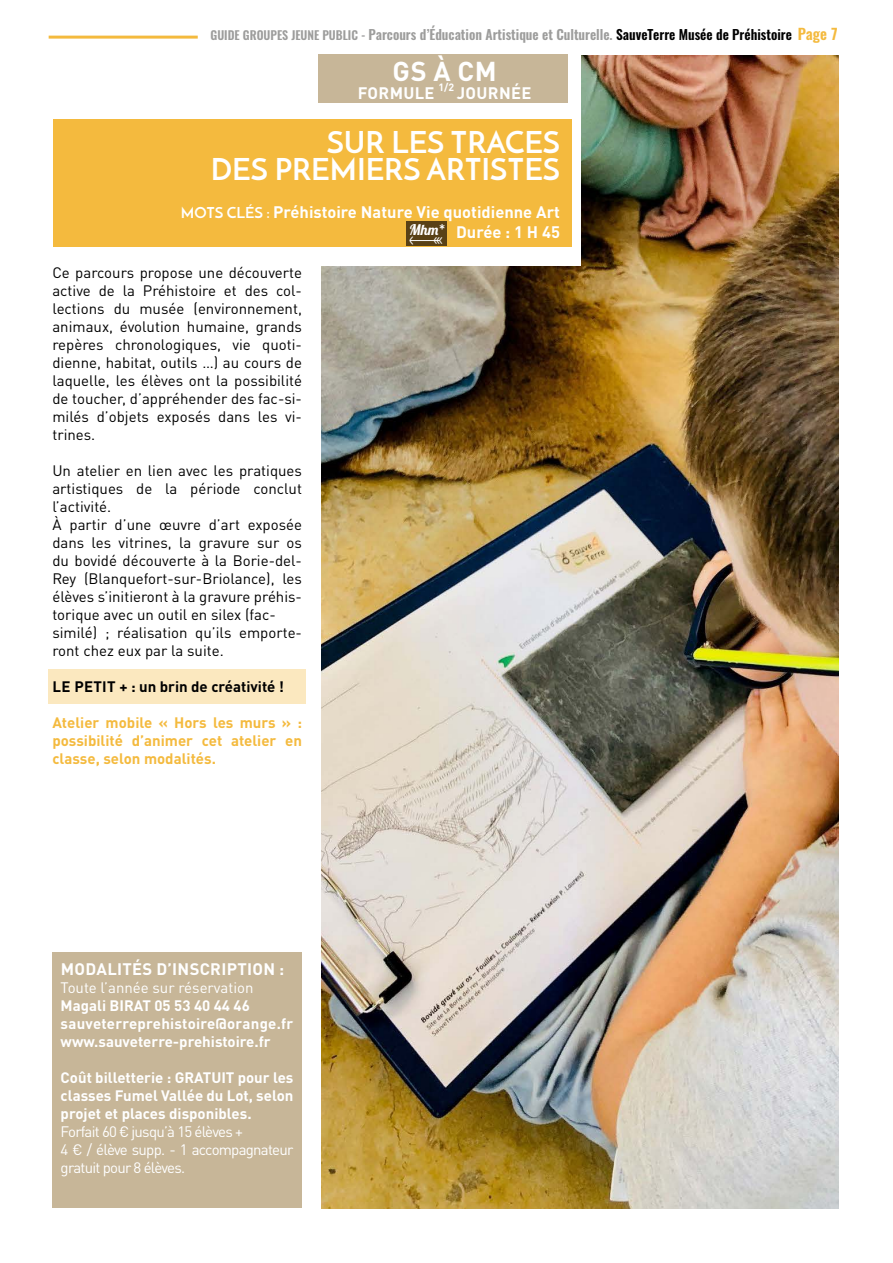
<style>
.page{position:relative;width:893px;height:1263px;background:#fff}
.page>*{position:absolute;margin:0;border:0;box-sizing:border-box;transform-origin:0 0}
.t1{font:700 30px/27px "Josefin Sans";color:#fff;text-align:right}
.t2{font:700 27px "DIN Pro";color:#fff}
.t3{font:700 16.5px/19.8px "DIN Pro";color:#fff;text-align:right}
.t4{font:700 16.5px "DIN Pro";letter-spacing:.02em;color:#fff}
.t5{font:15px/18px "DIN Pro";color:#000;text-align:justify}
.t6{font:700 15px/18px "DIN Pro";color:#fff}
.t7{font:700 15px/18px "DIN Pro";color:#f4ba3e;text-align:justify}
.t8{font:15px/18px "DIN Pro";letter-spacing:-.05em;color:#fff}
.t9{font:700 15px "DIN Pro";color:#000}
.t10{font:15px "DIN Pro";color:#fff}
.t11{font:14.7px "Lobster 1.4";color:#fff}
.t12{font:600 13.5px "Oswald";color:#9d9d9c}
.t13{font:700 10.5px "DIN Pro";color:#fff}
.s1{font-size:12px}
.s2{color:#000}
.s3{font-size:15px;color:#f4ba3e}
.s4{font-family:"Josefin Sans";font-size:15px}
</style>
<div class="page">
<div style="left:48px;top:669px;width:258px;height:34px;background:#fbe8bf"></div>
<img style="left:322px;top:56px;width:517px;height:1153px">
<div style="left:34px;top:43px;width:546px;height:223px;background:#fff"></div>
<div style="left:53px;top:119px;width:518px;height:128px;background:#f4ba3e"></div>
<div style="left:318px;top:54px;width:250px;height:48px;background:#c7b698"></div>
<div style="left:52px;top:952px;width:250px;height:256px;background:#c7b698"></div>
<div style="left:406px;top:222px;width:40px;height:24px;background:#594116"></div>
<hr style="left:49px;top:36px;width:149px;height:3px;background:#f4ba3e">
<p class="t12" style="left:211px;top:25px;width:629px"><span class="s1">GUIDE GROUPES JEUNE PUBLIC -</span> Parcours d’Éducation Artistique et Culturelle. <span class="s2">SauveTerre Musée de Préhistoire</span> <span class="s3">Page 7</span></p>
<h2 class="t2" style="left:393px;top:49px;width:106px">GS À CM</h2>
<p class="t4" style="left:358px;top:79px;width:78px">FORMULE</p>
<p class="t13" style="left:439px;top:79px;width:17px">1/2</p>
<p class="t4" style="left:457px;top:79px;width:76px">JOURNÉE</p>
<h1 class="t1" style="left:211px;top:129px;width:351px">SUR LES TRACES<br>DES PREMIERS ARTISTES</h1>
<p class="t3" style="left:181px;top:200px;width:381px"><span class="s4">MOTS CLÉS :</span> Préhistoire Nature Vie quotidienne Art<br>Durée : 1 H 45</p>
<p class="t11" style="left:409px;top:220px;width:38px">Mhm*</p>
<p class="t5" style="left:52px;top:262px;width:251px">Ce parcours propose une découverte active de la Préhistoire et des col&shy;lections du musée (environnement, animaux, évolution humaine, grands repères chronologiques, vie quoti&shy;dienne, habitat, outils …) au cours de laquelle, les élèves ont la possibilité de toucher, d’appréhender des fac-si&shy;milés d’objets exposés dans les vi&shy;trines.</p>
<p class="t5" style="left:52px;top:460px;width:251px;text-align:left">Un atelier en lien avec les pratiques artistiques de la période conclut l’activité.<br>À partir d’une œuvre d’art exposée dans les vitrines, la gravure sur os du bovidé découverte à la Borie-del-Rey (Blanquefort-sur-Briolance), les élèves s’initieront à la gravure préhis&shy;torique avec un outil en silex (fac&shy;similé) ; réalisation qu’ils emporte&shy;ront chez eux par la suite.</p>
<p class="t9" style="left:53px;top:674px;width:233px">LE PETIT + : un brin de créativité !</p>
<p class="t7" style="left:52px;top:711px;width:251px">Atelier mobile « Hors les murs » : possibilité d’animer cet atelier en classe, selon modalités.</p>
<p class="t4" style="left:61px;top:955px;width:225px">MODALITÉS D’INSCRIPTION :</p>
<p class="t10" style="left:61px;top:976px;width:194px">Toute l’année sur réservation</p>
<p class="t6" style="left:61px;top:995px;width:234px">Magali BIRAT 05 53 40 44 46 sauveterreprehistoire@orange.fr www.sauveterre-prehistoire.fr</p>
<p class="t6" style="left:61px;top:1067px;width:234px;text-align:justify">Coût billetterie : GRATUIT pour les classes Fumel Vallée du Lot, selon projet et places disponibles.</p>
<p class="t8" style="left:61px;top:1121px;width:234px">Forfait 60 € jusqu’à 15 élèves +<br>4 € / élève supp. - 1 accompagnateur gratuit pour 8 élèves.</p>
</div>
